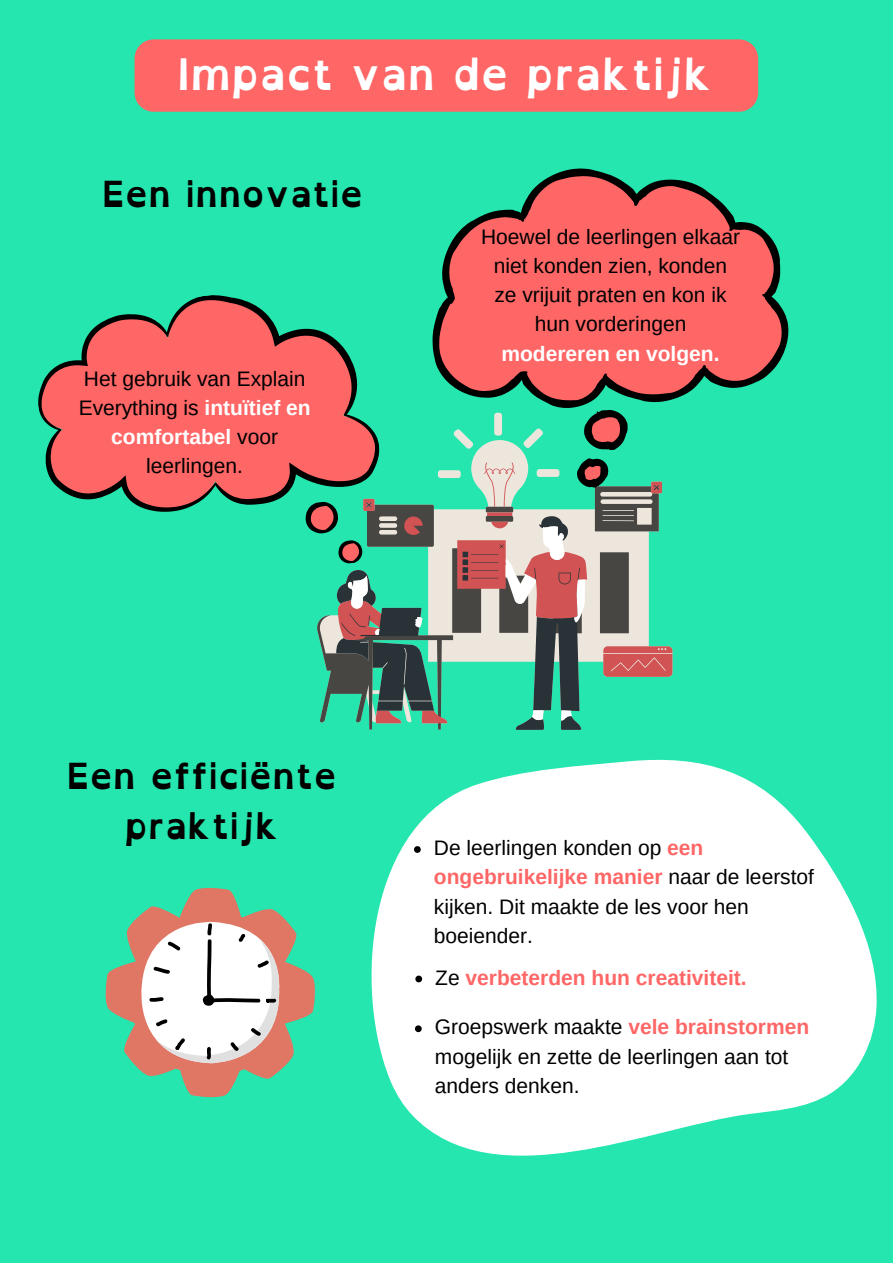
<style>
.page{position:relative;width:893px;height:1264px;background:#fff}
.page>*{position:absolute;margin:0;border:0;box-sizing:border-box;transform-origin:0 0}
.t1{font:700 43.5px "Open Dyslexic";color:#fff}
.t2{font:700 36px/49.5px "Open Dyslexic";color:#000;text-align:center}
.t3{font:21px/29.2px "Arimo";color:#000}
.t4{font:700 21px "Arimo";color:#f66}
.s1{font-weight:700;color:#fff}
.s2{font-weight:700;color:#f66}
.s3{font-weight:400;color:#000}
</style>
<div class="page">
<div style="left:0;top:0;width:892px;height:1262px;background:#24e6ae"></div>
<svg style="left:371px;top:649px;width:506px;height:507px;fill:#fff"></svg>
<svg style="left:38px;top:295px;width:320px;height:234px;fill:#f66"></svg>
<svg style="left:316px;top:413px;width:356px;height:317px"></svg>
<svg style="left:316px;top:486px;width:20px;height:243px"></svg>
<svg style="left:338px;top:462px;width:334px;height:261px"></svg>
<svg style="left:336px;top:485px;width:323px;height:245px"></svg>
<svg style="left:347px;top:525px;width:238px;height:196px"></svg>
<svg style="left:432px;top:168px;width:356px;height:240px;fill:#f66"></svg>
<svg style="left:584px;top:410px;width:43px;height:40px"></svg>
<svg style="left:577px;top:458px;width:31px;height:29px"></svg>
<div style="left:134px;top:39px;width:624px;height:72px;background:#f66"></div>
<svg style="left:105px;top:887px;width:210px;height:211px"></svg>
<svg style="left:415px;top:975px;width:7px;height:7px"></svg>
<svg style="left:414px;top:846px;width:7px;height:6px"></svg>
<svg style="left:415px;top:1025px;width:6px;height:7px"></svg>
<p class="t1" style="left:177px;top:35px;width:536px">Impact van de praktijk</p>
<p class="t2" style="left:102px;top:169px;width:262px">Een innovatie</p>
<p class="t3" style="left:79px;top:364px;width:233px;text-align:center">Het gebruik van Explain<br>Everything is <span class="s1">intuïtief en comfortabel</span> voor leerlingen.</p>
<p class="t3" style="left:481px;top:222px;width:260px;text-align:center">Hoewel de leerlingen elkaar niet konden zien, konden ze vrijuit praten en kon ik hun vorderingen <span class="s1">modereren en volgen.</span></p>
<p class="t2" style="left:67px;top:750px;width:272px">Een efficiënte praktijk</p>
<p class="t3" style="left:434px;top:833px;width:381px">De leerlingen konden op <span class="s2">een ongebruikelijke manier</span> naar de leerstof kijken. Dit maakte de les voor hen boeiender.</p>
<p class="t4" style="left:435px;top:965px;width:313px"><span class="s3">Ze</span> verbeterden hun creativiteit.</p>
<p class="t3" style="left:435px;top:1012px;width:376px">Groepswerk maakte <span class="s2">vele brainstormen </span>mogelijk en zette de leerlingen aan tot anders denken.</p>
</div>
